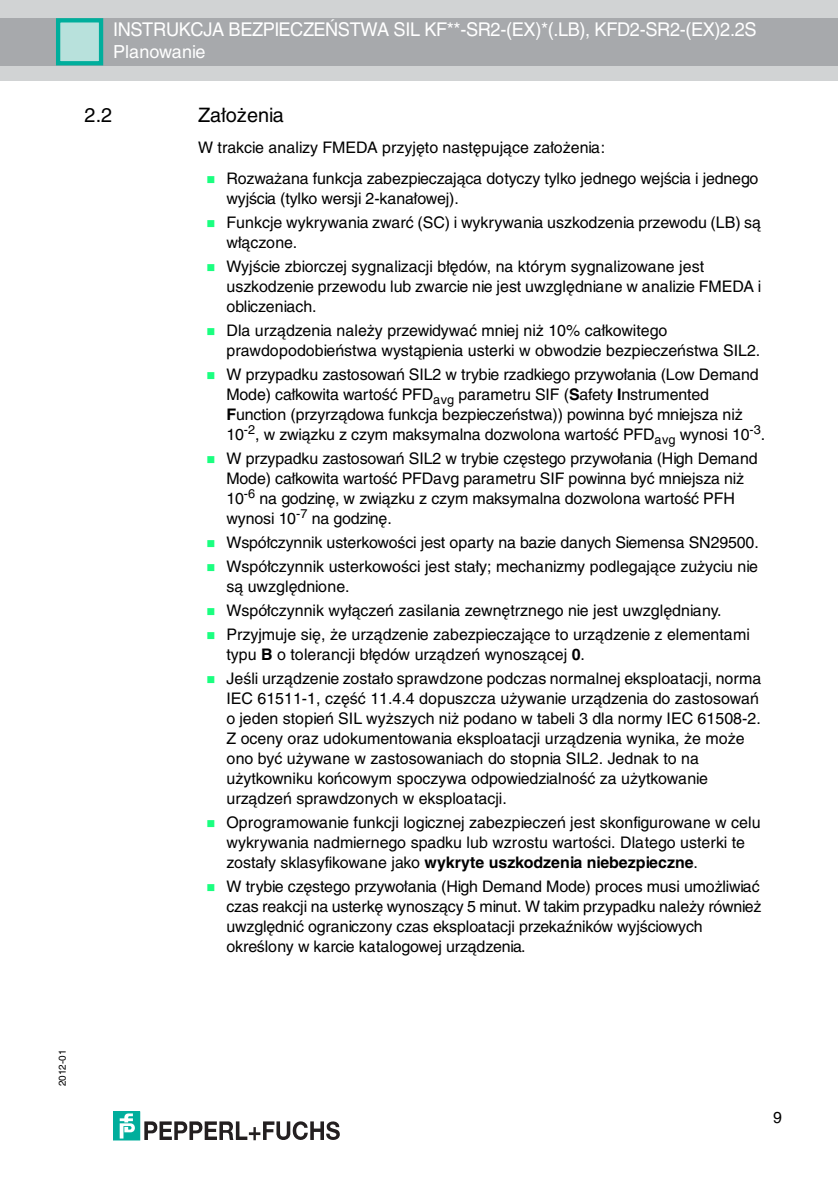
<style>
.page{position:relative;width:838px;height:1192px;background:#fff}
.page>*{position:absolute;margin:0;border:0;box-sizing:border-box;transform-origin:0 0}
.t1{font:20px "Helvetica CE";letter-spacing:.005em;color:#000}
.t2{font:19px "Helvetica CE";letter-spacing:-.02em;color:#fff;scale:.96 1}
.t3{font:18px "Helvetica CE";letter-spacing:-.005em;color:#fff}
.t4{font:16px/20px "Helvetica CE";color:#000}
.t5{font:10px "Helvetica CE";color:#000}
.s1{color:#1aff80}
.s2{font-weight:700}
</style>
<div class="page">
<div style="left:0;top:0;width:838px;height:80px;background:#d1d3d4"></div>
<div style="left:0;top:18px;width:838px;height:48px;background:#a7a9ac"></div>
<div style="left:56px;top:19px;width:45px;height:45px;background:#b8e1dc"></div>
<div style="left:56px;top:18px;width:47px;height:47px;border:4px solid #00ae9c"></div>
<div style="left:113px;top:1112px;width:27px;height:28px;background:#00ae9c"></div>
<svg style="left:120px;top:1113px;width:15px;height:26px"></svg>
<svg style="left:144px;top:1121px;width:196px;height:20px"></svg>
<p class="t2" style="left:113px;top:22px;width:672px">INSTRUKCJA BEZPIECZEŃSTWA SIL KF**-SR2-(EX)*(.LB), KFD2-SR2-(EX)2.2S</p>
<p class="t3" style="left:113px;top:45px;width:94px">Planowanie</p>
<p class="t1" style="left:85px;top:107px;width:29px">2.2</p>
<p class="t1" style="left:198px;top:107px;width:87px">Założenia</p>
<p class="t4" style="left:198px;top:139px;width:409px">W trakcie analizy FMEDA przyjęto następujące założenia:</p>
<p class="t4" style="left:226px;top:170px;width:533px;text-indent:-20px"><span class="s1">■</span> Rozważana funkcja zabezpieczająca dotyczy tylko jednego wejścia i jednego wyjścia (tylko wersji 2-kanałowej).</p>
<p class="t4" style="left:226px;top:214px;width:536px;text-indent:-20px"><span class="s1">■</span> Funkcje wykrywania zwarć (SC) i wykrywania uszkodzenia przewodu (LB) są włączone.</p>
<p class="t4" style="left:226px;top:258px;width:536px;text-indent:-20px"><span class="s1">■</span> Wyjście zbiorczej sygnalizacji błędów, na którym sygnalizowane jest uszkodzenie przewodu lub zwarcie nie jest uwzględniane w analizie FMEDA i obliczeniach.</p>
<p class="t4" style="left:226px;top:322px;width:535px;text-indent:-20px"><span class="s1">■</span> Dla urządzenia należy przewidywać mniej niż 10% całkowitego prawdopodobieństwa wystąpienia usterki w obwodzie bezpieczeństwa SIL2.</p>
<p class="t4" style="left:226px;top:366px;width:540px;text-indent:-20px"><span class="s1">■</span> W przypadku zastosowań SIL2 w trybie rzadkiego przywołania (Low Demand Mode) całkowita wartość PFD<sub>avg</sub> parametru SIF (<span class="s2">S</span>afety <span class="s2">I</span>nstrumented <span class="s2">F</span>unction (przyrządowa funkcja bezpieczeństwa)) powinna być mniejsza niż 10<sup>-2</sup>, w związku z czym maksymalna dozwolona wartość PFD<sub>avg</sub> wynosi 10<sup>-3</sup>.</p>
<p class="t4" style="left:226px;top:450px;width:533px;text-indent:-20px"><span class="s1">■</span> W przypadku zastosowań SIL2 w trybie częstego przywołania (High Demand Mode) całkowita wartość PFDavg parametru SIF powinna być mniejsza niż 10<sup>-6</sup> na godzinę, w związku z czym maksymalna dozwolona wartość PFH wynosi 10<sup>-7</sup> na godzinę.</p>
<p class="t4" style="left:207px;top:534px;width:554px"><span class="s1">■</span> Współczynnik usterkowości jest oparty na bazie danych Siemensa SN29500.</p>
<p class="t4" style="left:226px;top:558px;width:533px;text-indent:-20px"><span class="s1">■</span> Współczynnik usterkowości jest stały; mechanizmy podlegające zużyciu nie są uwzględnione.</p>
<p class="t4" style="left:207px;top:602px;width:517px"><span class="s1">■</span> Współczynnik wyłączeń zasilania zewnętrznego nie jest uwzględniany.</p>
<p class="t4" style="left:226px;top:626px;width:525px;text-indent:-20px"><span class="s1">■</span> Przyjmuje się, że urządzenie zabezpieczające to urządzenie z elementami typu <span class="s2">B</span> o tolerancji błędów urządzeń wynoszącej <span class="s2">0</span>.</p>
<p class="t4" style="left:226px;top:670px;width:536px;text-indent:-20px"><span class="s1">■</span> Jeśli urządzenie zostało sprawdzone podczas normalnej eksploatacji, norma IEC 61511-1, część 11.4.4 dopuszcza używanie urządzenia do zastosowań o jeden stopień SIL wyższych niż podano w tabeli 3 dla normy IEC 61508-2.<br>Z oceny oraz udokumentowania eksploatacji urządzenia wynika, że może ono być używane w zastosowaniach do stopnia SIL2. Jednak to na użytkowniku końcowym spoczywa odpowiedzialność za użytkowanie urządzeń sprawdzonych w eksploatacji.</p>
<p class="t4" style="left:226px;top:814px;width:536px;text-indent:-20px"><span class="s1">■</span> Oprogramowanie funkcji logicznej zabezpieczeń jest skonfigurowane w celu wykrywania nadmiernego spadku lub wzrostu wartości. Dlatego usterki te zostały sklasyfikowane jako <span class="s2">wykryte uszkodzenia niebezpieczne</span>.</p>
<p class="t4" style="left:226px;top:878px;width:537px;text-indent:-20px"><span class="s1">■</span> W trybie częstego przywołania (High Demand Mode) proces musi umożliwiać czas reakcji na usterkę wynoszący 5 minut. W takim przypadku należy również uwzględnić ograniczony czas eksploatacji przekaźników wyjściowych określony w karcie katalogowej urządzenia.</p>
<p class="t5" style="left:59px;top:1086px;width:38px;rotate:-90deg">2012-01</p>
<p class="t4" style="left:773px;top:1109px;width:10px">9</p>
</div>
